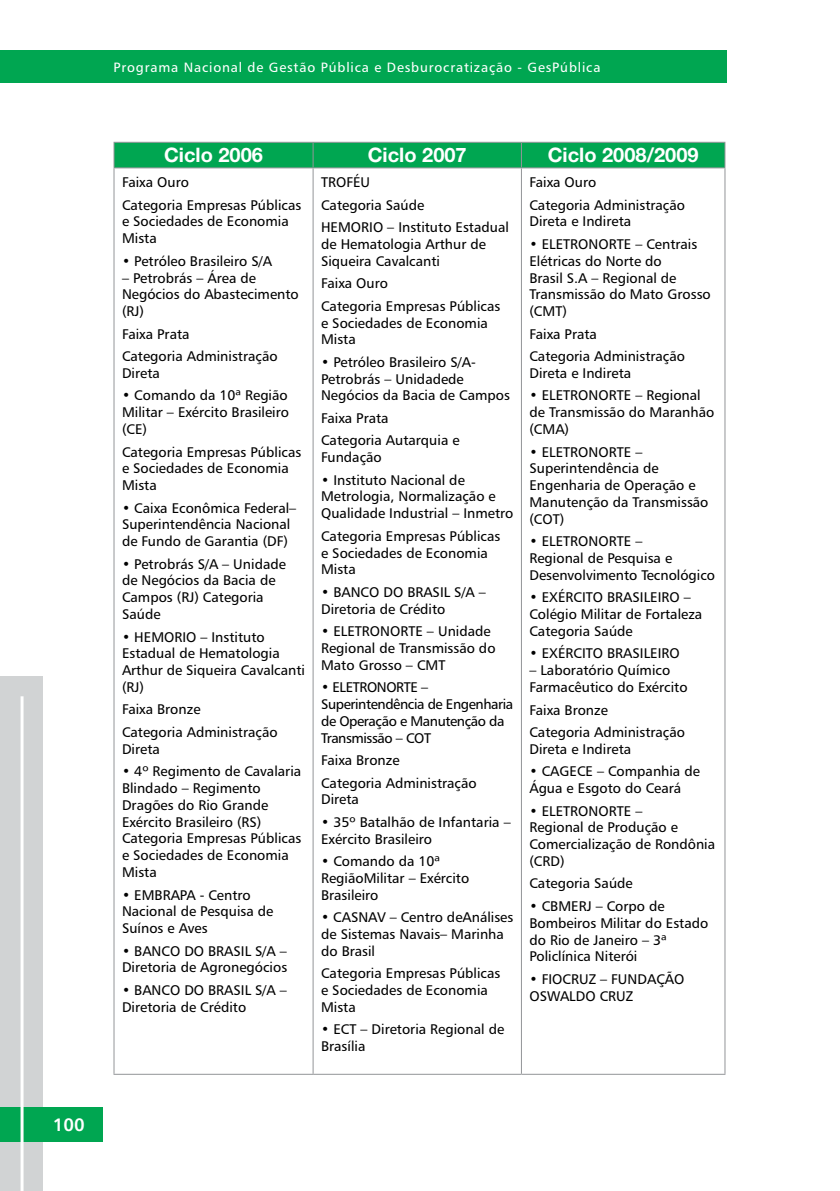
<style>
.page{position:relative;width:840px;height:1191px;background:#fff}
.page>*{position:absolute;margin:0;border:0;box-sizing:border-box;transform-origin:0 0}
.t1{font:700 20px "Helvetica Neue LT Std";color:#fff}
.t2{font:18px "Humanist 777 BT Bold B";color:#fff}
.t3{font:14px/16.8px "Humanist 777 BT Roman B";color:#000}
.t4{font:14px/16.8px "Humanist 777 BT Roman B";letter-spacing:-.03em;color:#000}
.t5{font:13.6px "Humanist 777 BT Roman B";letter-spacing:.06em;color:#fff}
</style>
<div class="page">
<div style="left:0;top:50px;width:726px;height:33px;background:#00a651"></div>
<div style="left:0;top:676px;width:43px;height:515px;background:#d1d3d4"></div>
<div style="left:0;top:1107px;width:102px;height:34px;background:#00a651"></div>
<hr style="left:21px;top:696px;width:3px;height:495px;background:#fff">
<div style="left:113px;top:142px;width:612px;height:25px;background:#00a651"></div>
<hr style="left:113px;top:167px;width:200px;height:1px;background:#939598">
<hr style="left:113px;top:168px;width:1px;height:905px;background:#939598">
<hr style="left:313px;top:167px;width:208px;height:1px;background:#939598">
<hr style="left:312px;top:168px;width:1px;height:905px;background:#939598">
<hr style="left:521px;top:167px;width:204px;height:1px;background:#939598">
<hr style="left:520px;top:168px;width:1px;height:905px;background:#939598">
<hr style="left:724px;top:168px;width:1px;height:905px;background:#939598">
<hr style="left:113px;top:1073px;width:200px;height:1px;background:#939598">
<hr style="left:313px;top:1073px;width:208px;height:1px;background:#939598">
<hr style="left:521px;top:1073px;width:204px;height:1px;background:#939598">
<p class="t2" style="left:53px;top:1113px;width:34px">100</p>
<p class="t5" style="left:113px;top:59px;width:488px">Programa Nacional de Gestão Pública e Desburocratização - GesPública</p>
<h1 class="t1" style="left:164px;top:143px;width:100px">Ciclo 2006</h1>
<h1 class="t1" style="left:367px;top:143px;width:100px">Ciclo 2007</h1>
<h1 class="t1" style="left:547px;top:143px;width:152px">Ciclo 2008/2009</h1>
<p class="t3" style="left:122px;top:171px;width:181px;line-height:22.4px">Faixa Ouro<br>Categoria Empresas Públicas</p>
<p class="t3" style="left:122px;top:213px;width:168px">e Sociedades de Economia<br>Mista</p>
<p class="t3" style="left:122px;top:252px;width:151px">• Petróleo Brasileiro S/A</p>
<p class="t3" style="left:122px;top:269px;width:178px">– Petrobrás – Área de<br>Negócios do Abastecimento (RJ)</p>
<p class="t3" style="left:122px;top:322px;width:157px;line-height:22.4px">Faixa Prata<br>Categoria Administração</p>
<p class="t3" style="left:122px;top:364px;width:39px">Direta</p>
<p class="t3" style="left:122px;top:387px;width:168px;text-align:justify">• Comando da 10ª Região Militar – Exército Brasileiro (CE)</p>
<p class="t3" style="left:122px;top:443px;width:181px">Categoria Empresas Públicas e Sociedades de Economia<br>Mista</p>
<p class="t3" style="left:122px;top:499px;width:176px">• Caixa Econômica Federal–<br>Superintendência Nacional de Fundo de Garantia (DF)</p>
<p class="t3" style="left:122px;top:555px;width:165px">• Petrobrás S/A – Unidade de Negócios da Bacia de<br>Campos (RJ) Categoria<br>Saúde</p>
<p class="t3" style="left:122px;top:628px;width:184px">• HEMORIO – Instituto<br>Estadual de Hematologia<br>Arthur de Siqueira Cavalcanti (RJ)</p>
<p class="t3" style="left:122px;top:698px;width:157px;line-height:22.4px">Faixa Bronze<br>Categoria Administração</p>
<p class="t3" style="left:122px;top:740px;width:39px">Direta</p>
<p class="t3" style="left:122px;top:762px;width:181px">• 4º Regimento de Cavalaria<br>Blindado – Regimento<br>Dragões do Rio Grande<br>Exército Brasileiro (RS)<br>Categoria Empresas Públicas e Sociedades de Economia<br>Mista</p>
<p class="t3" style="left:122px;top:886px;width:153px">• EMBRAPA - Centro<br>Nacional de Pesquisa de<br>Suínos e Aves</p>
<p class="t3" style="left:122px;top:942px;width:167px">• BANCO DO BRASIL S/A –<br>Diretoria de Agronegócios</p>
<p class="t3" style="left:122px;top:981px;width:166px">• BANCO DO BRASIL S/A –<br>Diretoria de Crédito</p>
<p class="t3" style="left:321px;top:171px;width:189px;line-height:22.4px">TROFÉU<br>Categoria Saúde<br>HEMORIO – Instituto Estadual</p>
<p class="t3" style="left:321px;top:235px;width:166px">de Hematologia Arthur de<br>Siqueira Cavalcanti</p>
<p class="t3" style="left:321px;top:272px;width:181px;line-height:22.4px">Faixa Ouro<br>Categoria Empresas Públicas</p>
<p class="t3" style="left:321px;top:314px;width:168px">e Sociedades de Economia<br>Mista</p>
<p class="t3" style="left:321px;top:353px;width:190px">• Petróleo Brasileiro S/A-<br>Petrobrás – Unidadede<br>Negócios da Bacia de Campos</p>
<p class="t3" style="left:321px;top:406px;width:140px;line-height:22.4px">Faixa Prata<br>Categoria Autarquia e</p>
<p class="t3" style="left:321px;top:448px;width:62px">Fundação</p>
<p class="t3" style="left:321px;top:471px;width:194px">• Instituto Nacional de<br>Metrologia, Normalização e<br>Qualidade Industrial – Inmetro</p>
<p class="t3" style="left:321px;top:527px;width:181px">Categoria Empresas Públicas e Sociedades de Economia<br>Mista</p>
<p class="t3" style="left:321px;top:583px;width:166px">• BANCO DO BRASIL S/A –<br>Diretoria de Crédito</p>
<p class="t3" style="left:321px;top:622px;width:176px">• ELETRONORTE – Unidade<br>Regional de Transmissão do<br>Mato Grosso – CMT</p>
<p class="t4" style="left:321px;top:678px;width:193px">• ELETRONORTE –<br>Superintendência de Engenharia de Operação e Manutenção da<br>Transmissão – COT</p>
<p class="t3" style="left:321px;top:749px;width:157px;line-height:22.4px">Faixa Bronze<br>Categoria Administração</p>
<p class="t3" style="left:321px;top:791px;width:39px">Direta</p>
<p class="t3" style="left:321px;top:813px;width:191px">• 35º Batalhão de Infantaria –<br>Exército Brasileiro</p>
<p class="t3" style="left:321px;top:852px;width:150px">• Comando da 10ª<br>RegiãoMilitar – Exército<br>Brasileiro</p>
<p class="t3" style="left:321px;top:908px;width:194px">• CASNAV – Centro deAnálises de Sistemas Navais– Marinha do Brasil</p>
<p class="t3" style="left:321px;top:964px;width:181px">Categoria Empresas Públicas e Sociedades de Economia<br>Mista</p>
<p class="t3" style="left:321px;top:1021px;width:184px">• ECT – Diretoria Regional de<br>Brasília</p>
<p class="t3" style="left:529px;top:171px;width:157px;line-height:22.4px">Faixa Ouro<br>Categoria Administração</p>
<p class="t3" style="left:529px;top:213px;width:103px">Direta e Indireta</p>
<p class="t3" style="left:529px;top:235px;width:183px">• ELETRONORTE – Centrais<br>Elétricas do Norte do<br>Brasil S.A – Regional de<br>Transmissão do Mato Grosso (CMT)</p>
<p class="t3" style="left:529px;top:322px;width:157px;line-height:22.4px">Faixa Prata<br>Categoria Administração</p>
<p class="t3" style="left:529px;top:364px;width:103px">Direta e Indireta</p>
<p class="t3" style="left:529px;top:387px;width:186px">• ELETRONORTE – Regional de Transmissão do Maranhão (CMA)</p>
<p class="t3" style="left:529px;top:443px;width:180px">• ELETRONORTE –<br>Superintendência de<br>Engenharia de Operação e<br>Manutenção da Transmissão (COT)</p>
<p class="t3" style="left:529px;top:532px;width:187px">• ELETRONORTE –<br>Regional de Pesquisa e<br>Desenvolvimento Tecnológico</p>
<p class="t3" style="left:529px;top:589px;width:174px">• EXÉRCITO BRASILEIRO –<br>Colégio Militar de Fortaleza<br>Categoria Saúde</p>
<p class="t3" style="left:529px;top:645px;width:152px">• EXÉRCITO BRASILEIRO</p>
<p class="t3" style="left:529px;top:661px;width:160px">– Laboratório Químico<br>Farmacêutico do Exército</p>
<p class="t3" style="left:529px;top:698px;width:157px;line-height:22.4px">Faixa Bronze<br>Categoria Administração</p>
<p class="t3" style="left:529px;top:740px;width:103px">Direta e Indireta</p>
<p class="t3" style="left:529px;top:762px;width:172px">• CAGECE – Companhia de<br>Água e Esgoto do Ceará</p>
<p class="t3" style="left:529px;top:802px;width:187px">• ELETRONORTE –<br>Regional de Produção e<br>Comercialização de Rondônia (CRD)</p>
<p class="t3" style="left:529px;top:875px;width:105px">Categoria Saúde</p>
<p class="t3" style="left:529px;top:897px;width:180px">• CBMERJ – Corpo de<br>Bombeiros Militar do Estado do Rio de Janeiro – 3ª<br>Policlínica Niterói</p>
<p class="t3" style="left:529px;top:970px;width:156px">• FIOCRUZ – FUNDAÇÃO<br>OSWALDO CRUZ</p>
</div>
